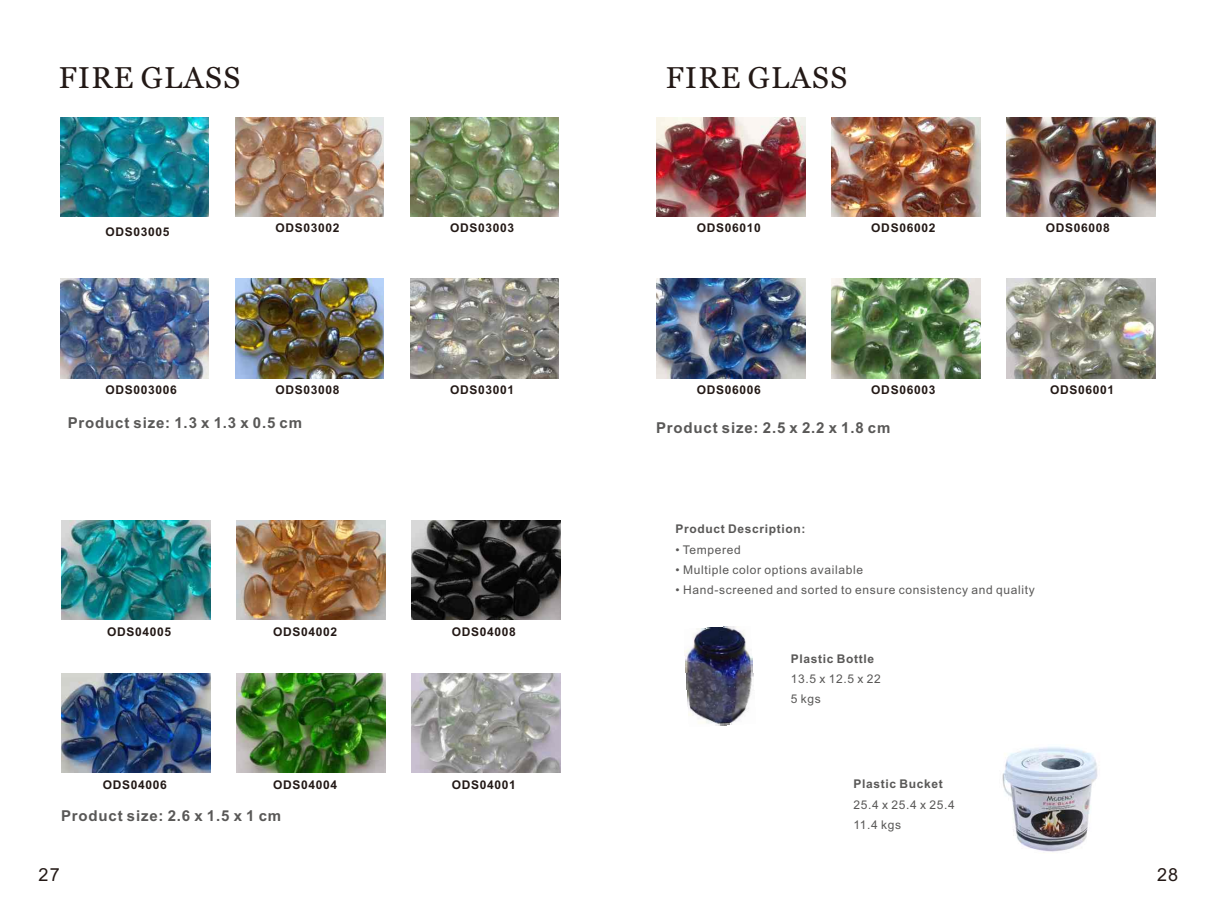
<style>
.page{position:relative;width:1217px;height:919px;background:#fff}
.page>*{position:absolute;margin:0;border:0;box-sizing:border-box;transform-origin:0 0}
.t1{font:30px "Georgia";letter-spacing:.05em;color:#231916}
.t2{font:18px "Arial";color:#231916}
.t3{font:700 15px "Arial";letter-spacing:.055em;color:#595857}
.t4{font:700 12px "Arial";letter-spacing:.055em;color:#231916}
.t5{font:12px/20.1px "Arial";letter-spacing:.055em;color:#595857}
.t6{font:700 12px "Arial";letter-spacing:.055em;color:#595857}
</style>
<div class="page">
<img style="left:60px;top:118px;width:149px;height:99px">
<img style="left:235px;top:118px;width:149px;height:99px">
<img style="left:410px;top:118px;width:148px;height:99px">
<img style="left:60px;top:279px;width:149px;height:99px">
<img style="left:235px;top:279px;width:149px;height:99px">
<img style="left:410px;top:279px;width:148px;height:99px">
<img style="left:62px;top:520px;width:149px;height:100px">
<img style="left:237px;top:520px;width:148px;height:100px">
<img style="left:412px;top:520px;width:148px;height:100px">
<img style="left:62px;top:673px;width:149px;height:99px">
<img style="left:237px;top:673px;width:148px;height:99px">
<img style="left:412px;top:673px;width:148px;height:99px">
<img style="left:656px;top:118px;width:149px;height:99px">
<img style="left:831px;top:118px;width:149px;height:99px">
<img style="left:1006px;top:118px;width:149px;height:99px">
<img style="left:656px;top:279px;width:149px;height:99px">
<img style="left:831px;top:279px;width:149px;height:99px">
<img style="left:1006px;top:279px;width:149px;height:99px">
<img style="left:684px;top:626px;width:70px;height:100px">
<img style="left:1002px;top:747px;width:96px;height:105px">
<h1 class="t1" style="left:59px;top:65px;width:183px">FIRE GLASS</h1>
<h1 class="t1" style="left:665px;top:65px;width:183px">FIRE GLASS</h1>
<p class="t4" style="left:105px;top:227px;width:66px">ODS03005</p>
<p class="t4" style="left:275px;top:223px;width:66px">ODS03002</p>
<p class="t4" style="left:450px;top:223px;width:66px">ODS03003</p>
<p class="t4" style="left:696px;top:223px;width:66px">ODS06010</p>
<p class="t4" style="left:871px;top:223px;width:66px">ODS06002</p>
<p class="t4" style="left:1045px;top:223px;width:66px">ODS06008</p>
<p class="t4" style="left:105px;top:385px;width:73px">ODS003006</p>
<p class="t4" style="left:275px;top:385px;width:66px">ODS03008</p>
<p class="t4" style="left:450px;top:385px;width:66px">ODS03001</p>
<p class="t4" style="left:696px;top:385px;width:66px">ODS06006</p>
<p class="t4" style="left:871px;top:385px;width:66px">ODS06003</p>
<p class="t4" style="left:1049px;top:385px;width:66px">ODS06001</p>
<p class="t3" style="left:68px;top:417px;width:236px">Product size: 1.3 x 1.3 x 0.5 cm</p>
<p class="t3" style="left:656px;top:421px;width:236px">Product size: 2.5 x 2.2 x 1.8 cm</p>
<p class="t6" style="left:675px;top:524px;width:132px">Product Description:</p>
<p class="t5" style="left:675px;top:540px;width:67px">• Tempered</p>
<p class="t5" style="left:675px;top:560px;width:189px">• Multiple color options available</p>
<p class="t5" style="left:675px;top:580px;width:361px">• Hand-screened and sorted to ensure consistency and quality</p>
<p class="t4" style="left:107px;top:626px;width:66px">ODS04005</p>
<p class="t4" style="left:273px;top:626px;width:66px">ODS04002</p>
<p class="t4" style="left:452px;top:626px;width:66px">ODS04008</p>
<p class="t6" style="left:790px;top:654px;width:85px">Plastic Bottle</p>
<p class="t5" style="left:790px;top:670px;width:92px">13.5 x 12.5 x 22<br>5 kgs</p>
<p class="t4" style="left:103px;top:780px;width:66px">ODS04006</p>
<p class="t4" style="left:273px;top:780px;width:66px">ODS04004</p>
<p class="t4" style="left:452px;top:780px;width:66px">ODS04001</p>
<p class="t3" style="left:61px;top:810px;width:222px">Product size: 2.6 x 1.5 x 1 cm</p>
<p class="t6" style="left:853px;top:779px;width:91px">Plastic Bucket</p>
<p class="t5" style="left:853px;top:795px;width:103px">25.4 x 25.4 x 25.4<br>11.4 kgs</p>
<h2 class="t2" style="left:39px;top:867px;width:23px">27</h2>
<h2 class="t2" style="left:1156px;top:867px;width:23px">28</h2>
</div>
